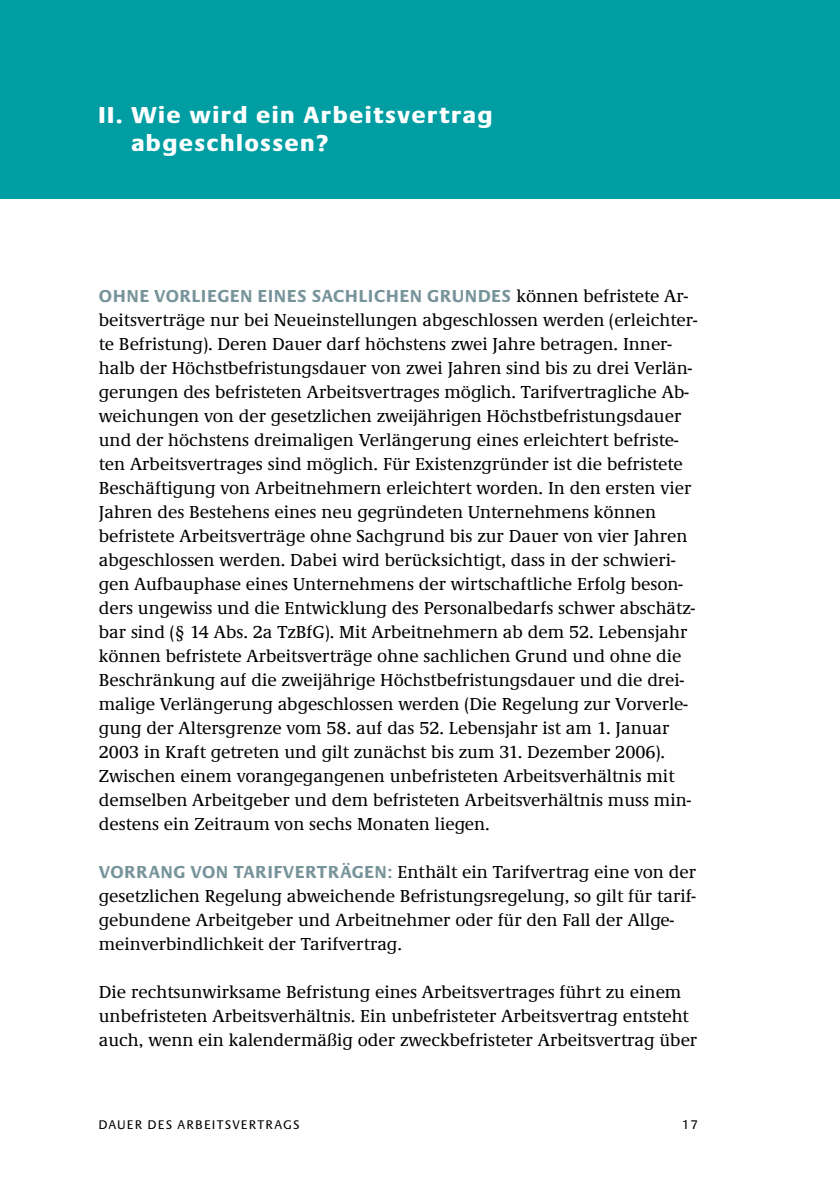
<style>
.page{position:relative;width:840px;height:1190px;background:#fff}
.page>*{position:absolute;margin:0;border:0;box-sizing:border-box;transform-origin:0 0}
.t1{font:800 24px/28.8px "Praxis EF";letter-spacing:.085em;color:#fff}
.t2{font:500 18px/24px "Demos EF";color:#000}
.t3{font:700 18px "Praxis EF";letter-spacing:.03em;color:#78949b}
.t4{font:13px "Praxis EF";letter-spacing:.09em;color:#000}
.s1{font-family:"Demos EF";font-weight:500;color:#000}
.s2{font-family:"Praxis EF";font-weight:700;color:#78949b}
</style>
<div class="page">
<div style="left:0;top:0;width:840px;height:198px;background:#009ea3"></div>
<h1 class="t1" style="left:131px;top:102px;width:362px;text-indent:-33px">II. Wie wird ein Arbeitsvertrag abgeschlossen?</h1>
<p class="t3" style="left:99px;top:289px;width:591px">OHNE VORLIEGEN EINES SACHLICHEN GRUNDES <span class="s1">können befristete Ar-</span></p>
<p class="t2" style="left:99px;top:308px;width:600px">beitsverträge nur bei Neueinstellungen abgeschlossen werden (erleichter&shy;te Befristung). Deren Dauer darf höchstens zwei Jahre betragen. Inner&shy;halb der Höchstbefristungsdauer von zwei Jahren sind bis zu drei Verlän&shy;gerungen des befristeten Arbeitsvertrages möglich. Tarifvertragliche Ab&shy;weichungen von der gesetzlichen zweijährigen Höchstbefristungsdauer und der höchstens dreimaligen Verlängerung eines erleichtert befriste&shy;ten Arbeitsvertrages sind möglich. Für Existenzgründer ist die befristete Beschäftigung von Arbeitnehmern erleichtert worden. In den ersten vier Jahren des Bestehens eines neu gegründeten Unternehmens können befristete Arbeitsverträge ohne Sachgrund bis zur Dauer von vier Jahren abgeschlossen werden. Dabei wird berücksichtigt, dass in der schwieri&shy;gen Aufbauphase eines Unternehmens der wirtschaftliche Erfolg beson&shy;ders ungewiss und die Entwicklung des Personalbedarfs schwer abschätz&shy;bar sind (§ 14 Abs. 2a TzBfG). Mit Arbeitnehmern ab dem 52. Lebensjahr können befristete Arbeitsverträge ohne sachlichen Grund und ohne die Beschränkung auf die zweijährige Höchstbefristungsdauer und die drei&shy;malige Verlängerung abgeschlossen werden (Die Regelung zur Vorverle&shy;gung der Altersgrenze vom 58. auf das 52. Lebensjahr ist am 1. Januar 2003 in Kraft getreten und gilt zunächst bis zum 31. Dezember 2006).<br>Zwischen einem vorangegangenen unbefristeten Arbeitsverhältnis mit demselben Arbeitgeber und dem befristeten Arbeitsverhältnis muss min&shy;destens ein Zeitraum von sechs Monaten liegen.</p>
<p class="t2" style="left:99px;top:860px;width:599px"><span class="s2">VORRANG VON TARIFVERTRÄGEN:</span> Enthält ein Tarifvertrag eine von der gesetzlichen Regelung abweichende Befristungsregelung, so gilt für tarif&shy;gebundene Arbeitgeber und Arbeitnehmer oder für den Fall der Allge&shy;meinverbindlichkeit der Tarifvertrag.</p>
<p class="t2" style="left:99px;top:980px;width:600px">Die rechtsunwirksame Befristung eines Arbeitsvertrages führt zu einem unbefristeten Arbeitsverhältnis. Ein unbefristeter Arbeitsvertrag entsteht auch, wenn ein kalendermäßig oder zweckbefristeter Arbeitsvertrag über</p>
<p class="t4" style="left:98px;top:1120px;width:203px">DAUER DES ARBEITSVERTRAGS</p>
<p class="t4" style="left:682px;top:1120px;width:18px">17</p>
</div>
